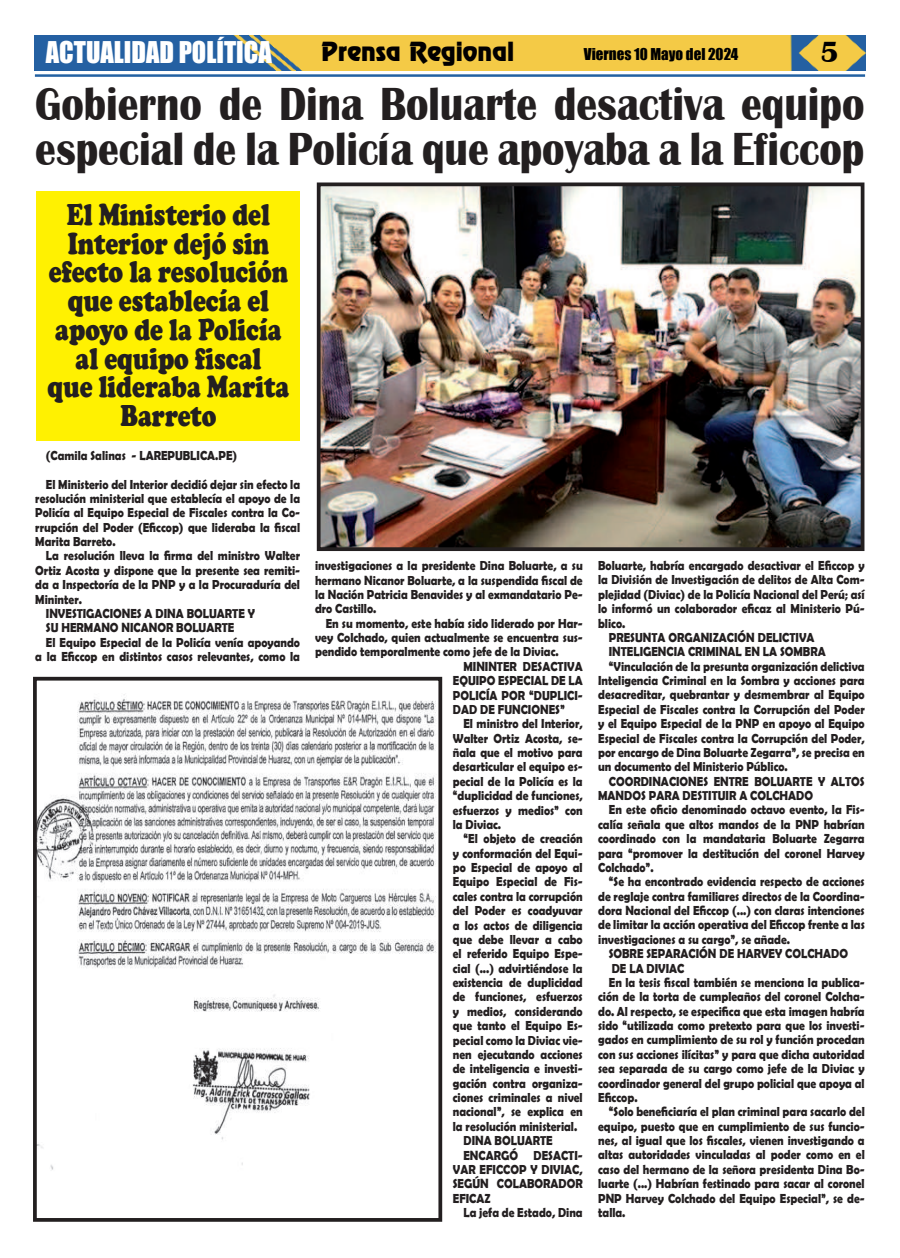
<style>
.page{position:relative;width:900px;height:1258px;background:#fff}
.page>*{position:absolute;margin:0;border:0;box-sizing:border-box;transform-origin:0 0}
.t1{font:700 47.75px/45px "Britannic";color:#231f20;scale:.87 1}
.t2{font:900 31.25px/28.8px "Cooper";color:#231f20;text-align:center;scale:.78 1}
.t3{font:700 30px "Britannic";color:#020000}
.t4{font:27.5px "Impact";color:#fff;scale:.96 1}
.t5{font:23.75px "Renfrew Normal";color:#020000}
.t6{font:15px "Impact";color:#000}
.t7{font:700 13.12px/14.4px "Berlin Sans FB Demi";color:#231f20;text-align:justify;scale:.88 1}
</style>
<div class="page">
<hr style="left:35px;top:74px;width:830px;height:3px;background:#2361a2">
<img style="left:35px;top:35px;width:830px;height:36px">
<img style="left:322px;top:187px;width:537px;height:359px">
<div style="left:317px;top:182px;width:547px;height:369px;border:4px solid #231f20"></div>
<div style="left:37px;top:191px;width:263px;height:250px;background:#fff101"></div>
<img style="left:38px;top:694px;width:399px;height:476px">
<div style="left:33px;top:677px;width:409px;height:545px;border:4px solid #231f20"></div>
<h3 class="t4" style="left:46px;top:39px;width:237px">ACTUALIDAD POLÍTICA</h3>
<h3 class="t5" style="left:321px;top:41px;width:194px">Prensa Regional</h3>
<p class="t6" style="left:584px;top:47px;width:156px">Viernes 10 Mayo del 2024</p>
<h3 class="t3" style="left:821px;top:42px;width:20px">5</h3>
<h1 class="t1" style="left:35px;top:85px;width:955px">Gobierno de Dina Boluarte desactiva equipo especial de la Policía que apoyaba a la Eficcop</h1>
<h2 class="t2" style="left:48px;top:203px;width:312px">El Ministerio del<br>Interior dejó sin efecto la resolución que establecía el apoyo de la Policía al equipo fiscal<br>que lideraba Marita<br>Barreto</h2>
<p class="t7" style="left:46px;top:441px;width:290px;line-height:28.8px">(Camila Salinas - LAREPUBLICA.PE)<br>El Ministerio del Interior decidió dejar sin efecto la</p>
<p class="t7" style="left:35px;top:492px;width:302px">resolución ministerial que establecía el apoyo de la Policía al Equipo Especial de Fiscales contra la Co&shy;rrupción del Poder (E昀椀ccop) que lideraba la 昀椀scal Marita Barreto.</p>
<p class="t7" style="left:46px;top:548px;width:290px">La resolución lleva la 昀椀rma del ministro Walter</p>
<p class="t7" style="left:35px;top:564px;width:302px">Ortiz Acosta y dispone que la presente sea remiti-</p>
<p class="t7" style="left:35px;top:578px;width:302px">da a Inspectoría de la PNP y a la Procuraduría del</p>
<p class="t7" style="left:35px;top:593px;width:55px">Mininter.</p>
<p class="t7" style="left:46px;top:606px;width:239px">INVESTIGACIONES A DINA BOLUARTE Y</p>
<p class="t7" style="left:46px;top:620px;width:216px">SU HERMANO NICANOR BOLUARTE</p>
<p class="t7" style="left:46px;top:636px;width:290px">El Equipo Especial de la Policía venía apoyando</p>
<p class="t7" style="left:35px;top:649px;width:302px">a la E昀椀ccop en distintos casos relevantes, como la</p>
<p class="t7" style="left:315px;top:560px;width:306px">investigaciones a la presidente Dina Boluarte, a su hermano Nicanor Boluarte, a la suspendida 昀椀scal de la Nación Patricia Benavides y al exmandatario Pe&shy;dro Castillo.</p>
<p class="t7" style="left:326px;top:617px;width:294px">En su momento, este había sido liderado por Har-</p>
<p class="t7" style="left:315px;top:631px;width:306px">vey Colchado, quien actualmente se encuentra sus-</p>
<p class="t7" style="left:315px;top:646px;width:278px">pendido temporalmente como jefe de la Diviac.</p>
<p class="t7" style="left:463px;top:659px;width:137px">MININTER DESACTIVA</p>
<p class="t7" style="left:453px;top:673px;width:149px">EQUIPO ESPECIAL DE LA</p>
<p class="t7" style="left:453px;top:689px;width:149px">POLICÍA POR “DUPLICI-</p>
<p class="t7" style="left:453px;top:702px;width:129px">DAD DE FUNCIONES”</p>
<p class="t7" style="left:463px;top:718px;width:137px">El ministro del Interior,</p>
<p class="t7" style="left:453px;top:731px;width:149px">Walter Ortiz Acosta, se-</p>
<p class="t7" style="left:453px;top:746px;width:149px">ñala que el motivo para</p>
<p class="t7" style="left:453px;top:761px;width:149px">desarticular el equipo es-</p>
<p class="t7" style="left:453px;top:775px;width:149px">pecial de la Policía es la</p>
<p class="t7" style="left:453px;top:789px;width:149px">“duplicidad de funciones,</p>
<p class="t7" style="left:453px;top:804px;width:149px">esfuerzos y medios” con</p>
<p class="t7" style="left:453px;top:818px;width:56px">la Diviac.</p>
<p class="t7" style="left:463px;top:833px;width:137px">“El objeto de creación</p>
<p class="t7" style="left:453px;top:847px;width:149px">y conformación del Equi-</p>
<p class="t7" style="left:453px;top:861px;width:149px">po Especial de apoyo al</p>
<p class="t7" style="left:453px;top:874px;width:149px">Equipo Especial de Fis-</p>
<p class="t7" style="left:453px;top:890px;width:149px">cales contra la corrupción</p>
<p class="t7" style="left:453px;top:904px;width:149px">del Poder es coadyuvar</p>
<p class="t7" style="left:453px;top:919px;width:149px">a los actos de diligencia</p>
<p class="t7" style="left:453px;top:933px;width:149px">que debe llevar a cabo</p>
<p class="t7" style="left:453px;top:948px;width:149px">el referido Equipo Espe-</p>
<p class="t7" style="left:453px;top:962px;width:149px">cial (...) advirtiéndose la</p>
<p class="t7" style="left:453px;top:975px;width:149px">existencia de duplicidad</p>
<p class="t7" style="left:453px;top:991px;width:149px">de funciones, esfuerzos</p>
<p class="t7" style="left:453px;top:1005px;width:149px">y medios, considerando</p>
<p class="t7" style="left:453px;top:1019px;width:149px">que tanto el Equipo Es-</p>
<p class="t7" style="left:453px;top:1034px;width:149px">pecial como la Diviac vie-</p>
<p class="t7" style="left:453px;top:1048px;width:149px">nen ejecutando acciones</p>
<p class="t7" style="left:453px;top:1063px;width:149px">de inteligencia e investi-</p>
<p class="t7" style="left:453px;top:1077px;width:149px">gación contra organiza-</p>
<p class="t7" style="left:453px;top:1091px;width:149px">ciones criminales a nivel</p>
<p class="t7" style="left:453px;top:1104px;width:149px">nacional”, se explica en</p>
<p class="t7" style="left:453px;top:1120px;width:143px">la resolución ministerial.</p>
<p class="t7" style="left:463px;top:1134px;width:103px">DINA BOLUARTE</p>
<p class="t7" style="left:463px;top:1148px;width:137px">ENCARGÓ DESACTI-</p>
<p class="t7" style="left:453px;top:1162px;width:149px">VAR EFICCOP Y DIVIAC,</p>
<p class="t7" style="left:453px;top:1176px;width:149px">SEGÚN COLABORADOR</p>
<p class="t7" style="left:453px;top:1191px;width:45px">EFICAZ</p>
<p class="t7" style="left:463px;top:1206px;width:137px">La jefa de Estado, Dina</p>
<p class="t7" style="left:598px;top:558px;width:304px">Boluarte, habría encargado desactivar el E昀椀ccop y</p>
<p class="t7" style="left:598px;top:574px;width:304px">la División de Investigación de delitos de Alta Com-</p>
<p class="t7" style="left:598px;top:588px;width:304px">plejidad (Diviac) de la Policía Nacional del Perú; así</p>
<p class="t7" style="left:598px;top:601px;width:304px">lo informó un colaborador e昀椀caz al Ministerio Pú-</p>
<p class="t7" style="left:598px;top:617px;width:32px">blico.</p>
<p class="t7" style="left:609px;top:630px;width:235px">PRESUNTA ORGANIZACIÓN DELICTIVA</p>
<p class="t7" style="left:609px;top:644px;width:248px">INTELIGENCIA CRIMINAL EN LA SOMBRA</p>
<p class="t7" style="left:609px;top:660px;width:292px">“Vinculación de la presunta organización delictiva</p>
<p class="t7" style="left:598px;top:673px;width:304px">Inteligencia Criminal en la Sombra y acciones para</p>
<p class="t7" style="left:598px;top:689px;width:304px">desacreditar, quebrantar y desmembrar al Equipo</p>
<p class="t7" style="left:598px;top:702px;width:304px">Especial de Fiscales contra la Corrupción del Poder</p>
<p class="t7" style="left:598px;top:717px;width:304px">y el Equipo Especial de la PNP en apoyo al Equipo</p>
<p class="t7" style="left:598px;top:731px;width:304px">Especial de Fiscales contra la Corrupción del Poder,</p>
<p class="t7" style="left:598px;top:746px;width:304px">por encargo de Dina Boluarte Zegarra”, se precisa en</p>
<p class="t7" style="left:598px;top:761px;width:217px">un documento del Ministerio Público.</p>
<p class="t7" style="left:609px;top:774px;width:292px">COORDINACIONES ENTRE BOLUARTE Y ALTOS</p>
<p class="t7" style="left:598px;top:788px;width:246px">MANDOS PARA DESTITUIR A COLCHADO</p>
<p class="t7" style="left:609px;top:802px;width:292px">En este o昀椀cio denominado octavo evento, la Fis-</p>
<p class="t7" style="left:598px;top:818px;width:304px">calía señala que altos mandos de la PNP habrían</p>
<p class="t7" style="left:598px;top:832px;width:304px">coordinado con la mandataria Boluarte Zegarra</p>
<p class="t7" style="left:598px;top:847px;width:304px">para “promover la destitución del coronel Harvey</p>
<p class="t7" style="left:598px;top:861px;width:65px">Colchado”.</p>
<p class="t7" style="left:609px;top:874px;width:292px">“Se ha encontrado evidencia respecto de acciones</p>
<p class="t7" style="left:598px;top:890px;width:304px">de reglaje contra familiares directos de la Coordina-</p>
<p class="t7" style="left:598px;top:903px;width:304px">dora Nacional del E昀椀ccop (...) con claras intenciones</p>
<p class="t7" style="left:598px;top:917px;width:304px">de limitar la acción operativa del E昀椀ccop frente a las</p>
<p class="t7" style="left:598px;top:933px;width:220px">investigaciones a su cargo”, se añade.</p>
<p class="t7" style="left:609px;top:946px;width:273px">SOBRE SEPARACIÓN DE HARVEY COLCHADO</p>
<p class="t7" style="left:612px;top:962px;width:84px">DE LA DIVIAC</p>
<p class="t7" style="left:609px;top:975px;width:292px">En la tesis 昀椀scal también se menciona la publica-</p>
<p class="t7" style="left:598px;top:991px;width:304px">ción de la torta de cumpleaños del coronel Colcha-</p>
<p class="t7" style="left:598px;top:1004px;width:304px">do. Al respecto, se especi昀椀ca que esta imagen habría</p>
<p class="t7" style="left:598px;top:1018px;width:304px">sido “utilizada como pretexto para que los investi-</p>
<p class="t7" style="left:598px;top:1034px;width:304px">gados en cumplimiento de su rol y función procedan</p>
<p class="t7" style="left:598px;top:1048px;width:304px">con sus acciones ilícitas” y para que dicha autoridad</p>
<p class="t7" style="left:598px;top:1062px;width:304px">sea separada de su cargo como jefe de la Diviac y</p>
<p class="t7" style="left:598px;top:1077px;width:304px">coordinador general del grupo policial que apoya al</p>
<p class="t7" style="left:598px;top:1090px;width:46px">E昀椀ccop.</p>
<p class="t7" style="left:609px;top:1104px;width:292px">“Solo bene昀椀ciaría el plan criminal para sacarlo del</p>
<p class="t7" style="left:598px;top:1120px;width:304px">equipo, puesto que en cumplimiento de sus funcio-</p>
<p class="t7" style="left:598px;top:1133px;width:304px">nes, al igual que los 昀椀scales, vienen investigando a</p>
<p class="t7" style="left:598px;top:1149px;width:304px">altas autoridades vinculadas al poder como en el</p>
<p class="t7" style="left:598px;top:1163px;width:304px">caso del hermano de la señora presidenta Dina Bo-</p>
<p class="t7" style="left:598px;top:1177px;width:304px">luarte (...) Habrían festinado para sacar al coronel</p>
<p class="t7" style="left:598px;top:1192px;width:304px">PNP Harvey Colchado del Equipo Especial”, se de-</p>
<p class="t7" style="left:598px;top:1206px;width:33px">talla.</p>
</div>
